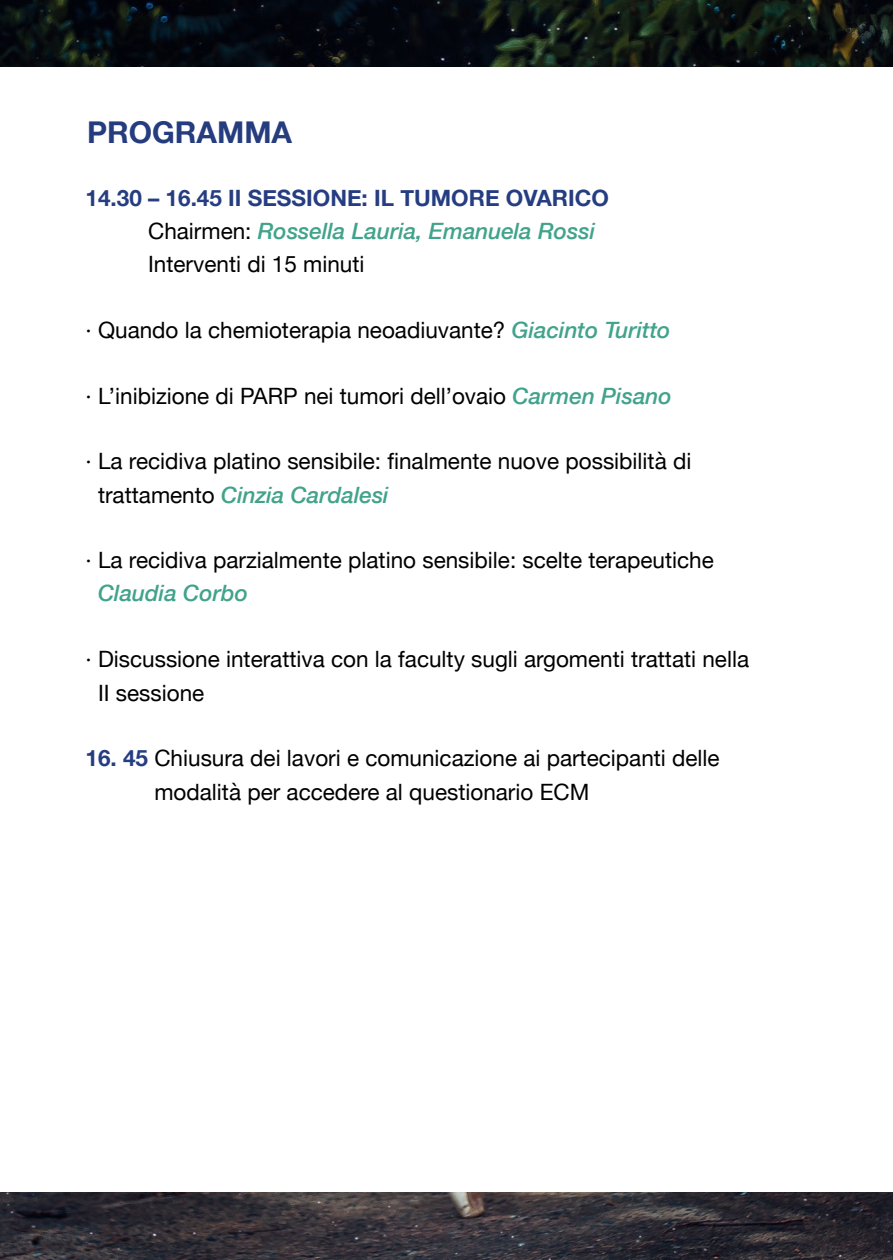
<style>
.page{position:relative;width:893px;height:1260px;background:#fff}
.page>*{position:absolute;margin:0;border:0;box-sizing:border-box;transform-origin:0 0}
.t1{font:700 30px "Helvetica Neue";color:#253c7f}
.t2{font:22.5px/33px "Helvetica Neue";color:#000001}
.t3{font:700 22.5px/33px "Helvetica Neue";color:#253d81}
.t4{font:italic 500 22.5px "Helvetica Neue";color:#41a38b}
.s1{font-weight:400;color:#000001}
.s2{font-weight:500;font-style:italic;color:#41a38b}
.s3{font-weight:700;color:#253d81}
</style>
<div class="page">
<img style="left:0;top:0;width:630px;height:67px">
<img style="left:630px;top:0;width:262px;height:1260px">
<img style="left:0;top:1192px;width:631px;height:68px">
<div style="left:0;top:68px;width:892px;height:1124px;background:#fff"></div>
<h1 class="t1" style="left:87px;top:108px;width:206px">PROGRAMMA</h1>
<p class="t3" style="left:148px;top:182px;width:462px;text-indent:-63px">14.30 – 16.45 II SESSIONE: IL TUMORE OVARICO<br><span class="s1">Chairmen:</span> <span class="s2">Rossella Lauria, Emanuela Rossi<br></span><span class="s1">Interventi di 15 minuti</span></p>
<p class="t2" style="left:86px;top:314px;width:586px">· Quando la chemioterapia neoadiuvante? <span class="s2">Giacinto Turitto</span></p>
<p class="t2" style="left:86px;top:380px;width:587px">· L’inibizione di PARP nei tumori dell’ovaio <span class="s2">Carmen Pisano</span></p>
<p class="t2" style="left:98px;top:446px;width:595px;text-indent:-13px">· La recidiva platino sensibile: finalmente nuove possibilità di trattamento <span class="s2">Cinzia Cardalesi</span></p>
<p class="t2" style="left:86px;top:545px;width:629px">· La recidiva parzialmente platino sensibile: scelte terapeutiche</p>
<p class="t4" style="left:98px;top:574px;width:152px">Claudia Corbo</p>
<p class="t2" style="left:98px;top:644px;width:652px;text-indent:-13px">· Discussione interattiva con la faculty sugli argomenti trattati nella<br>II sessione</p>
<p class="t2" style="left:154px;top:743px;width:567px;text-indent:-69px"><span class="s3">16. 45</span> Chiusura dei lavori e comunicazione ai partecipanti delle modalità per accedere al questionario ECM</p>
</div>
